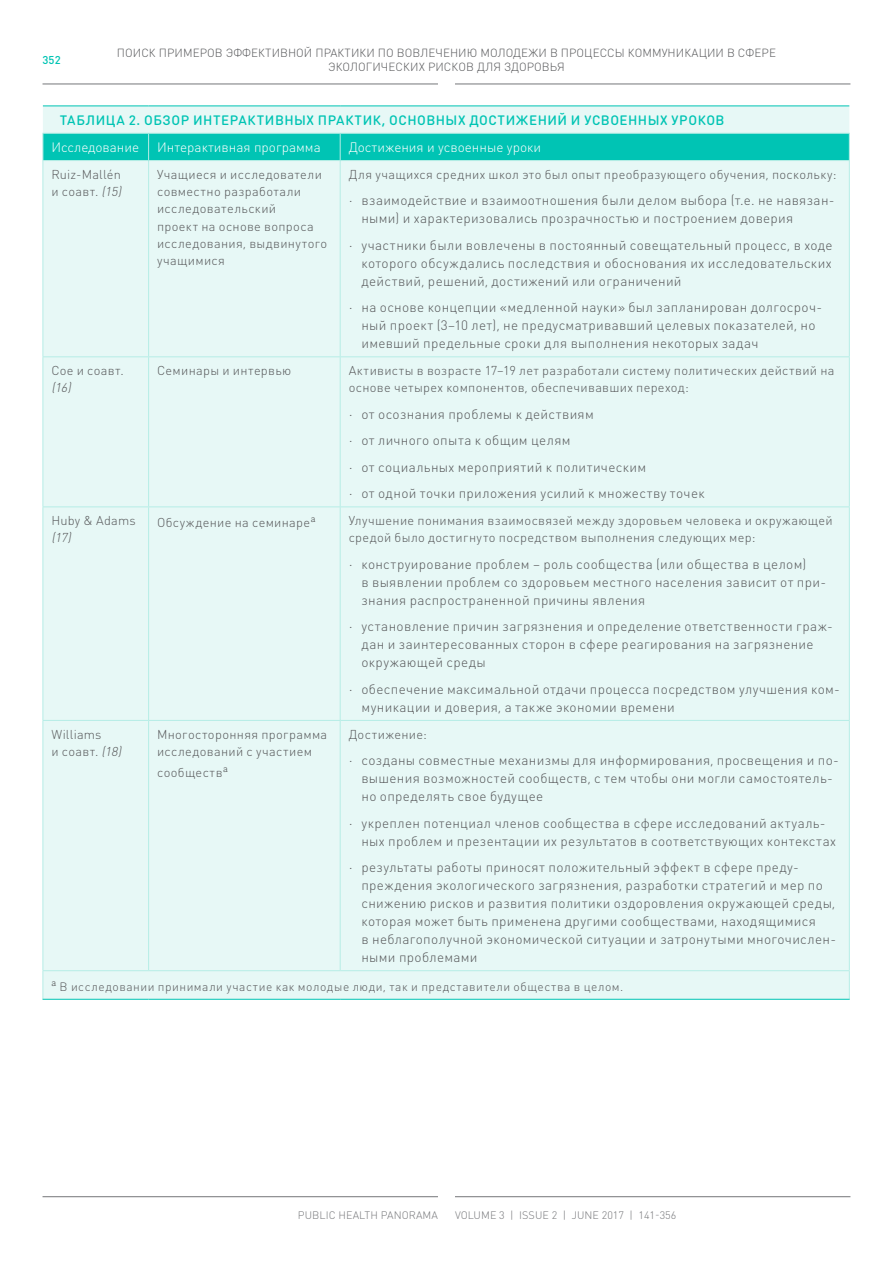
<style>
.page{position:relative;width:893px;height:1263px;background:#fff}
.page>*{position:absolute;margin:0;border:0;box-sizing:border-box;transform-origin:0 0}
.t1{font:300 13.5px/18px "DIN Round Pro";letter-spacing:.025em;color:#57585a}
.TABLE_TITLE{font:500 13.5px "DIN Round Pro";letter-spacing:.04em;color:#00c4b4}
.TABLE_HEADER{font:300 13.5px "DIN Round Pro";color:#fff}
.TABLE_BODY_RU{font:300 12.75px/17.2px "DIN Round Pro";letter-spacing:.025em;color:#57585a}
.TABLE_NOTE{font:300 12px "DIN Round Pro";letter-spacing:.045em;color:#57585a}
.t2{font:300 11.7px/14.1px "DIN Round Pro";letter-spacing:.005em;color:#57585a;text-align:center}
.t3{font:500 11.25px "DIN Round Pro";color:#00c4b4}
.t4{font:300 10.8px "DIN Round Pro";letter-spacing:.005em;color:#757679}
.s1{font-style:italic}
</style>
<div class="page">
<hr style="left:43px;top:84px;width:395px;height:1px;background:#757679">
<hr style="left:455px;top:84px;width:395px;height:1px;background:#757679">
<hr style="left:43px;top:1196px;width:395px;height:1px;background:#757679">
<hr style="left:455px;top:1196px;width:395px;height:1px;background:#757679">
<div style="left:43px;top:107px;width:806px;height:892px;background:#e7f8f6"></div>
<hr style="left:148px;top:161px;width:1px;height:195px;background:#b6ede6">
<hr style="left:340px;top:161px;width:1px;height:195px;background:#b6ede6">
<hr style="left:43px;top:356px;width:106px;height:1px;background:#b6ede6">
<hr style="left:149px;top:356px;width:191px;height:1px;background:#b6ede6">
<hr style="left:148px;top:357px;width:1px;height:149px;background:#b6ede6">
<hr style="left:340px;top:356px;width:510px;height:1px;background:#b6ede6">
<hr style="left:340px;top:357px;width:1px;height:149px;background:#b6ede6">
<hr style="left:43px;top:506px;width:106px;height:1px;background:#b6ede6">
<hr style="left:149px;top:506px;width:191px;height:1px;background:#b6ede6">
<hr style="left:148px;top:507px;width:1px;height:213px;background:#b6ede6">
<hr style="left:340px;top:506px;width:510px;height:1px;background:#b6ede6">
<hr style="left:340px;top:507px;width:1px;height:213px;background:#b6ede6">
<hr style="left:43px;top:720px;width:106px;height:1px;background:#b6ede6">
<hr style="left:149px;top:720px;width:191px;height:1px;background:#b6ede6">
<hr style="left:148px;top:721px;width:1px;height:249px;background:#b6ede6">
<hr style="left:340px;top:720px;width:510px;height:1px;background:#b6ede6">
<hr style="left:340px;top:721px;width:1px;height:249px;background:#b6ede6">
<hr style="left:43px;top:106px;width:106px;height:1px;background:#00c4b4">
<hr style="left:149px;top:106px;width:191px;height:1px;background:#00c4b4">
<hr style="left:340px;top:106px;width:509px;height:1px;background:#00c4b4">
<div style="left:43px;top:133px;width:807px;height:27px;background:#00c4b4"></div>
<hr style="left:43px;top:160px;width:106px;height:1px;background:#b6ede6">
<hr style="left:43px;top:161px;width:1px;height:195px;background:#b6ede6">
<hr style="left:149px;top:160px;width:191px;height:1px;background:#b6ede6">
<hr style="left:340px;top:160px;width:510px;height:1px;background:#b6ede6">
<hr style="left:849px;top:161px;width:1px;height:195px;background:#b6ede6">
<hr style="left:43px;top:357px;width:1px;height:149px;background:#b6ede6">
<hr style="left:849px;top:357px;width:1px;height:149px;background:#b6ede6">
<hr style="left:43px;top:507px;width:1px;height:213px;background:#b6ede6">
<hr style="left:849px;top:507px;width:1px;height:213px;background:#b6ede6">
<hr style="left:43px;top:721px;width:1px;height:249px;background:#b6ede6">
<hr style="left:849px;top:721px;width:1px;height:249px;background:#b6ede6">
<hr style="left:43px;top:970px;width:106px;height:1px;background:#b6ede6">
<svg style="left:43px;top:971px;width:1px;height:28px"></svg>
<hr style="left:149px;top:970px;width:191px;height:1px;background:#b6ede6">
<hr style="left:340px;top:970px;width:510px;height:1px;background:#b6ede6">
<svg style="left:849px;top:971px;width:1px;height:28px"></svg>
<hr style="left:43px;top:999px;width:106px;height:1px;background:#00c4b4">
<hr style="left:149px;top:999px;width:191px;height:1px;background:#00c4b4">
<hr style="left:340px;top:999px;width:510px;height:1px;background:#00c4b4">
<p class="t2" style="left:117px;top:45px;width:660px">ПОИСК ПРИМЕРОВ ЭФФЕКТИВНОЙ ПРАКТИКИ ПО ВОВЛЕЧЕНИЮ МОЛОДЕЖИ В ПРОЦЕССЫ КОММУНИКАЦИИ В СФЕРЕ<br>ЭКОЛОГИЧЕСКИХ РИСКОВ ДЛЯ ЗДОРОВЬЯ</p>
<p class="TABLE_TITLE" style="left:60px;top:111px;width:666px">ТАБЛИЦА 2. ОБЗОР ИНТЕРАКТИВНЫХ ПРАКТИК, ОСНОВНЫХ ДОСТИЖЕНИЙ И УСВОЕННЫХ УРОКОВ</p>
<p class="TABLE_HEADER" style="left:51px;top:138px;width:89px">Исследование</p>
<p class="TABLE_HEADER" style="left:157px;top:138px;width:165px">Интерактивная программа</p>
<p class="TABLE_HEADER" style="left:349px;top:138px;width:194px">Достижения и усвоенные уроки</p>
<p class="TABLE_BODY_RU" style="left:51px;top:165px;width:74px">Ruiz-Mallén и соавт. <span class="s1">(15)</span></p>
<p class="TABLE_BODY_RU" style="left:157px;top:165px;width:172px">Учащиеся и исследователи совместно разработали исследовательский<br>проект на основе вопроса исследования, выдвинутого учащимися</p>
<p class="TABLE_BODY_RU" style="left:349px;top:165px;width:489px">Для учащихся средних школ это был опыт преобразующего обучения, поскольку:</p>
<p class="t3" style="left:43px;top:52px;width:20px">352</p>
<p class="t1" style="left:361px;top:191px;width:475px;text-indent:-13px">· взаимодействие и взаимоотношения были делом выбора (т.е. не навязан&shy;ными) и характеризовались прозрачностью и построением доверия</p>
<p class="t1" style="left:361px;top:236px;width:473px;text-align:justify;text-indent:-13px">· участники были вовлечены в постоянный совещательный процесс, в ходе которого обсуждались последствия и обоснования их исследовательских действий, решений, достижений или ограничений</p>
<p class="t1" style="left:361px;top:298px;width:462px;text-indent:-13px">· на основе концепции «медленной науки» был запланирован долгосроч&shy;ный проект (3–10 лет), не предусматривавший целевых показателей, но имевший предельные сроки для выполнения некоторых задач</p>
<p class="TABLE_BODY_RU" style="left:51px;top:361px;width:74px">Coe и соавт. <span class="s1">(16)</span></p>
<p class="TABLE_BODY_RU" style="left:157px;top:361px;width:136px">Семинары и интервью</p>
<p class="TABLE_BODY_RU" style="left:349px;top:361px;width:487px">Активисты в возрасте 17–19 лет разработали систему политических действий на основе четырех компонентов, обеспечивавших переход:</p>
<p class="t1" style="left:349px;top:405px;width:247px">· от осознания проблемы к действиям</p>
<p class="t1" style="left:349px;top:431px;width:223px">· от личного опыта к общим целям</p>
<p class="t1" style="left:349px;top:458px;width:299px">· от социальных мероприятий к политическим</p>
<p class="t1" style="left:349px;top:484px;width:358px">· от одной точки приложения усилий к множеству точек</p>
<p class="TABLE_BODY_RU" style="left:51px;top:511px;width:86px">Huby &amp; Adams <span class="s1">(17)</span></p>
<p class="TABLE_BODY_RU" style="left:157px;top:513px;width:160px">Обсуждение на семинаре<sup>a</sup></p>
<p class="TABLE_BODY_RU" style="left:349px;top:511px;width:485px">Улучшение понимания взаимосвязей между здоровьем человека и окружающей средой было достигнуто посредством выполнения следующих мер:</p>
<p class="t1" style="left:361px;top:555px;width:466px;text-indent:-13px">· конструирование проблем – роль сообщества (или общества в целом)<br>в выявлении проблем со здоровьем местного населения зависит от при&shy;знания распространенной причины явления</p>
<p class="t1" style="left:361px;top:617px;width:473px;text-indent:-13px">· установление причин загрязнения и определение ответственности граж&shy;дан и заинтересованных сторон в сфере реагирования на загрязнение окружающей среды</p>
<p class="t1" style="left:361px;top:680px;width:480px;text-indent:-13px">· обеспечение максимальной отдачи процесса посредством улучшения ком&shy;муникации и доверия, а также экономии времени</p>
<p class="TABLE_BODY_RU" style="left:51px;top:725px;width:74px">Williams<br>и соавт. <span class="s1">(18)</span></p>
<p class="TABLE_BODY_RU" style="left:157px;top:725px;width:172px">Многосторонняя программа исследований с участием</p>
<p class="TABLE_BODY_RU" style="left:157px;top:763px;width:72px">сообществ<sup>a</sup></p>
<p class="TABLE_BODY_RU" style="left:349px;top:725px;width:80px">Достижение:</p>
<p class="t1" style="left:361px;top:751px;width:479px;text-indent:-13px">· созданы совместные механизмы для информирования, просвещения и по&shy;вышения возможностей сообществ, с тем чтобы они могли самостоятель&shy;но определять свое будущее</p>
<p class="t1" style="left:361px;top:813px;width:476px;text-indent:-13px">· укреплен потенциал членов сообщества в сфере исследований актуаль&shy;ных проблем и презентации их результатов в соответствующих контекстах</p>
<p class="t1" style="left:361px;top:858px;width:476px;text-indent:-13px">· результаты работы приносят положительный эффект в сфере преду&shy;преждения экологического загрязнения, разработки стратегий и мер по снижению рисков и развития политики оздоровления окружающей среды, которая может быть применена другими сообществами, находящимися<br>в неблагополучной экономической ситуации и затронутыми многочислен&shy;ными проблемами</p>
<p class="TABLE_NOTE" style="left:51px;top:978px;width:573px"><sup>a</sup> В исследовании принимали участие как молодые люди, так и представители общества в целом.</p>
<p class="t4" style="left:298px;top:1208px;width:142px">PUBLIC HEALTH PANORAMA</p>
<p class="t4" style="left:455px;top:1208px;width:223px">VOLUME 3 | ISSUE 2 | JUNE 2017 | 141-356</p>
</div>
